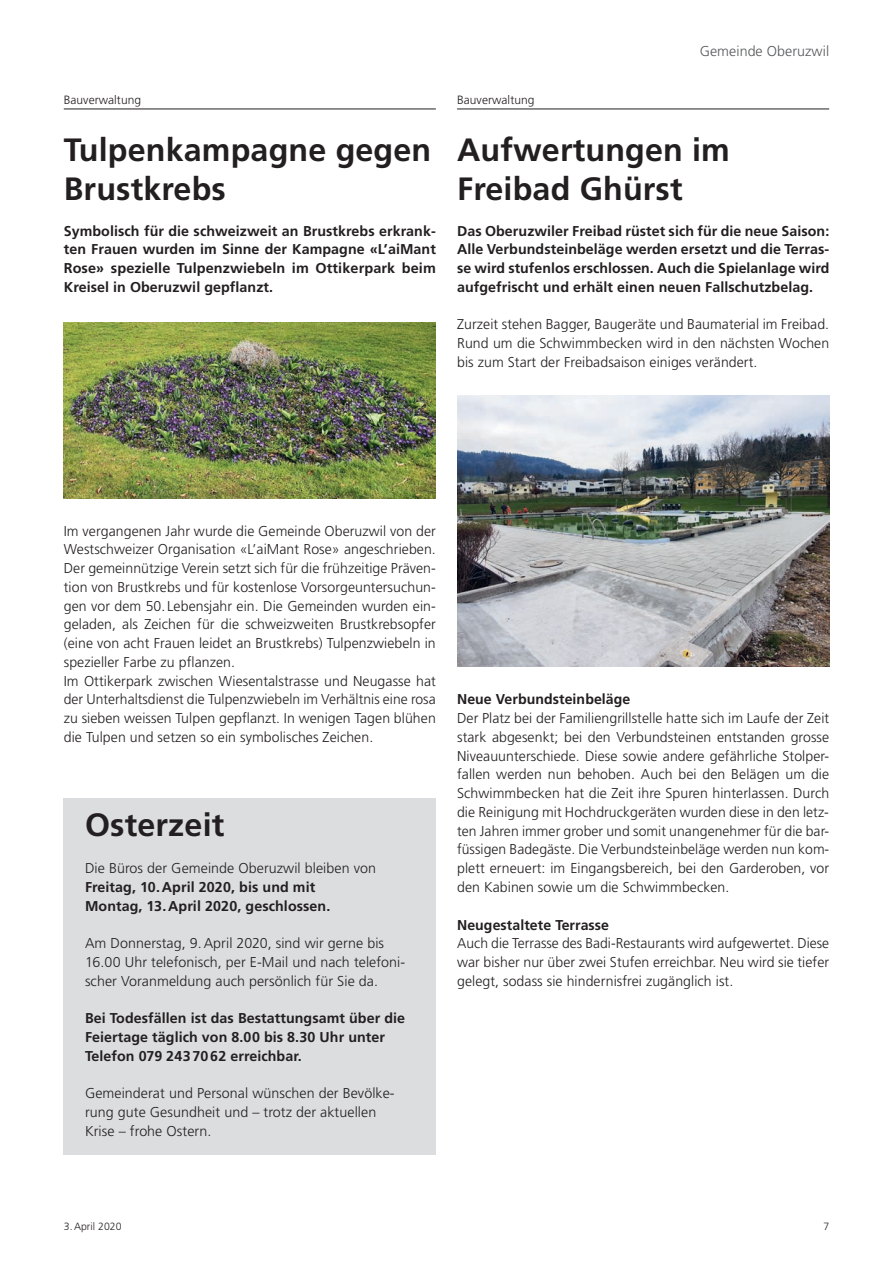
<style>
.page{position:relative;width:893px;height:1263px;background:#fff}
.page>*{position:absolute;margin:0;border:0;box-sizing:border-box;transform-origin:0 0}
.t1{font:700 32.25px/39px "Frutiger LT Std";letter-spacing:.005em;color:#231f20}
.t2{font:300 14.25px/18.8px "Frutiger LT Std";letter-spacing:.005em;color:#231f20}
.t3{font:700 14.25px/18.8px "Frutiger LT Std";letter-spacing:.005em;color:#231f20;text-align:justify}
.t4{font:300 14.25px "Frutiger LT Std";letter-spacing:.005em;color:#57585a}
.t5{font:300 12px "Frutiger LT Std";letter-spacing:.005em;color:#231f20}
.t6{font:300 10.5px "Frutiger LT Std";letter-spacing:.005em;color:#231f20}
</style>
<div class="page">
<hr style="left:64px;top:109px;width:372px;height:1px;background:#231f20">
<hr style="left:457px;top:109px;width:372px;height:1px;background:#231f20">
<img style="left:64px;top:322px;width:372px;height:176px">
<img style="left:457px;top:395px;width:372px;height:272px">
<div style="left:64px;top:798px;width:372px;height:356px;background:#dcdddf"></div>
<p class="t5" style="left:64px;top:93px;width:79px">Bauverwaltung</p>
<h1 class="t1" style="left:64px;top:130px;width:369px">Tulpenkampagne gegen<br>Brustkrebs</h1>
<p class="t3" style="left:64px;top:221px;width:374px">Symbolisch für die schweizweit an Brustkrebs erkrank&shy;ten Frauen wurden im Sinne der Kampagne «L’aiMant Rose» spezielle Tulpenzwiebeln im Ottikerpark beim Kreisel in Oberuzwil gepflanzt.</p>
<p class="t4" style="left:700px;top:43px;width:131px">Gemeinde Oberuzwil</p>
<p class="t5" style="left:457px;top:93px;width:79px">Bauverwaltung</p>
<h1 class="t1" style="left:457px;top:130px;width:274px">Aufwertungen im<br>Freibad Ghürst</h1>
<p class="t3" style="left:457px;top:221px;width:374px">Das Oberuzwiler Freibad rüstet sich für die neue Saison:<br>Alle Verbundsteinbeläge werden ersetzt und die Terras&shy;se wird stufenlos erschlossen. Auch die Spielanlage wird aufgefrischt und erhält einen neuen Fallschutzbelag.</p>
<p class="t2" style="left:457px;top:315px;width:374px;text-align:justify">Zurzeit stehen Bagger, Baugeräte und Baumaterial im Freibad.<br>Rund um die Schwimmbecken wird in den nächsten Wochen bis zum Start der Freibadsaison einiges verändert.</p>
<p class="t2" style="left:64px;top:522px;width:374px">Im vergangenen Jahr wurde die Gemeinde Oberuzwil von der Westschweizer Organisation «L’aiMant Rose» angeschrieben.<br>Der gemeinnützige Verein setzt sich für die frühzeitige Präven&shy;tion von Brustkrebs und für kostenlose Vorsorgeuntersuchun&shy;gen vor dem 50. Lebensjahr ein. Die Gemeinden wurden ein&shy;geladen, als Zeichen für die schweizweiten Brustkrebsopfer (eine von acht Frauen leidet an Brustkrebs) Tulpenzwiebeln in spezieller Farbe zu pflanzen.<br>Im Ottikerpark zwischen Wiesentalstrasse und Neugasse hat der Unterhaltsdienst die Tulpenzwiebeln im Verhältnis eine rosa zu sieben weissen Tulpen gepflanzt. In wenigen Tagen blühen die Tulpen und setzen so ein symbolisches Zeichen.</p>
<h1 class="t1" style="left:85px;top:805px;width:141px">Osterzeit</h1>
<p class="t2" style="left:85px;top:859px;width:293px">Die Büros der Gemeinde Oberuzwil bleiben von</p>
<p class="t3" style="left:85px;top:878px;width:247px">Freitag, 10.April 2020, bis und mit<br>Montag, 13.April 2020, geschlossen.</p>
<p class="t2" style="left:85px;top:934px;width:322px">Am Donnerstag, 9.April 2020, sind wir gerne bis<br>16.00 Uhr telefonisch, per E-Mail und nach telefoni&shy;scher Voranmeldung auch persönlich für Sie da.</p>
<p class="t3" style="left:85px;top:1009px;width:322px;text-align:left">Bei Todesfällen ist das Bestattungsamt über die<br>Feiertage täglich von 8.00 bis 8.30 Uhr unter<br>Telefon 079 2437062 erreichbar.</p>
<p class="t2" style="left:85px;top:1084px;width:311px">Gemeinderat und Personal wünschen der Bevölke&shy;rung gute Gesundheit und – trotz der aktuellen<br>Krise – frohe Ostern.</p>
<p class="t3" style="left:457px;top:690px;width:175px">Neue Verbundsteinbeläge</p>
<p class="t2" style="left:457px;top:709px;width:374px;text-align:justify">Der Platz bei der Familiengrillstelle hatte sich im Laufe der Zeit stark abgesenkt; bei den Verbundsteinen entstanden grosse Niveauunterschiede. Diese sowie andere gefährliche Stolper&shy;fallen werden nun behoben. Auch bei den Belägen um die Schwimmbecken hat die Zeit ihre Spuren hinterlassen. Durch die Reinigung mit Hochdruckgeräten wurden diese in den letz&shy;ten Jahren immer grober und somit unangenehmer für die bar&shy;füssigen Badegäste. Die Verbundsteinbeläge werden nun kom&shy;plett erneuert: im Eingangsbereich, bei den Garderoben, vor den Kabinen sowie um die Schwimmbecken.</p>
<p class="t3" style="left:457px;top:915px;width:154px">Neugestaltete Terrasse</p>
<p class="t2" style="left:457px;top:934px;width:374px;text-align:justify">Auch die Terrasse des Badi-Restaurants wird aufgewertet. Diese war bisher nur über zwei Stufen erreichbar. Neu wird sie tiefer gelegt, sodass sie hindernisfrei zugänglich ist.</p>
<p class="t6" style="left:64px;top:1220px;width:59px">3.April 2020</p>
<p class="t6" style="left:823px;top:1220px;width:7px">7</p>
</div>
